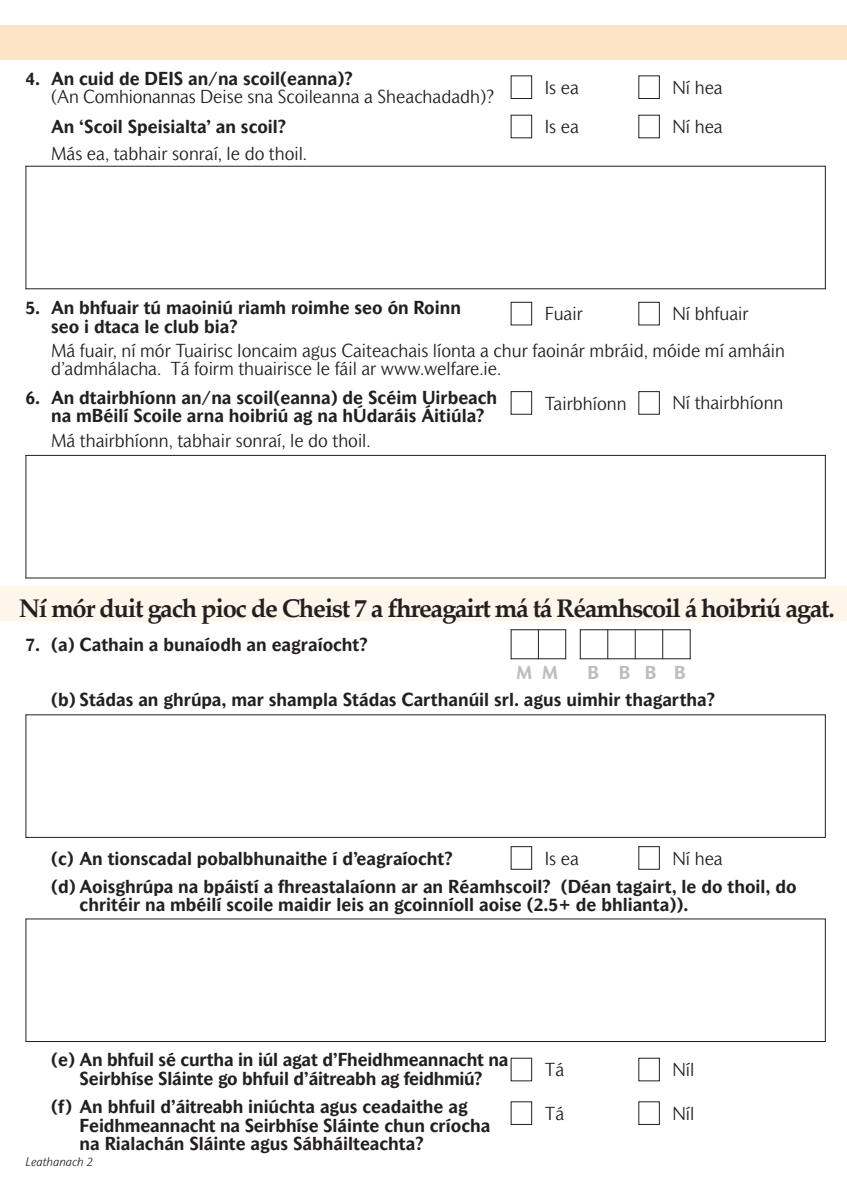
<style>
.page{position:relative;width:847px;height:1195px;background:#fff}
.page>*{position:absolute;margin:0;border:0;box-sizing:border-box;transform-origin:0 0}
.t1{font:700 25.5px "Palatino Linotype";letter-spacing:-.05em;color:#231f20}
.t2{font:700 18px/18.8px "Mahsuri Sans";color:#231f20}
.t3{font:300 18px/36.3px "Mahsuri Sans";color:#231f20}
.t4{font:700 18px "Mahsuri Sans";color:#bcbdc0}
.t5{font:italic 300 12px "Mahsuri Sans";color:#231f20}
.s1{font-family:"Palatino"}
</style>
<div class="page">
<div style="left:0;top:26px;width:846px;height:34px;background:#fee4c7"></div>
<hr style="left:26px;top:166px;width:1px;height:123px;background:#231f20">
<hr style="left:824px;top:166px;width:1px;height:123px;background:#231f20">
<hr style="left:26px;top:166px;width:799px;height:1px;background:#231f20">
<hr style="left:26px;top:288px;width:799px;height:1px;background:#231f20">
<div style="left:0;top:587px;width:846px;height:34px;background:#fef6eb"></div>
<div style="left:26px;top:714px;width:799px;height:124px;border:1px solid #231f20"></div>
<div style="left:510px;top:846px;width:21px;height:24px;border:1px solid #231f20"></div>
<div style="left:638px;top:846px;width:21px;height:24px;border:1px solid #231f20"></div>
<div style="left:26px;top:918px;width:799px;height:124px;border:1px solid #231f20"></div>
<hr style="left:510px;top:629px;width:1px;height:30px;background:#231f20">
<hr style="left:537px;top:629px;width:1px;height:30px;background:#231f20">
<hr style="left:565px;top:629px;width:1px;height:30px;background:#231f20">
<hr style="left:510px;top:629px;width:56px;height:1px;background:#231f20">
<hr style="left:510px;top:658px;width:56px;height:1px;background:#231f20">
<hr style="left:579px;top:629px;width:1px;height:30px;background:#231f20">
<hr style="left:607px;top:629px;width:1px;height:30px;background:#231f20">
<hr style="left:634px;top:629px;width:1px;height:30px;background:#231f20">
<hr style="left:662px;top:629px;width:1px;height:30px;background:#231f20">
<hr style="left:689px;top:629px;width:1px;height:30px;background:#231f20">
<hr style="left:579px;top:629px;width:111px;height:1px;background:#231f20">
<hr style="left:579px;top:658px;width:111px;height:1px;background:#231f20">
<hr style="left:26px;top:455px;width:1px;height:123px;background:#231f20">
<hr style="left:824px;top:455px;width:1px;height:123px;background:#231f20">
<hr style="left:26px;top:455px;width:799px;height:1px;background:#231f20">
<hr style="left:26px;top:578px;width:799px;height:1px;background:#231f20">
<div style="left:510px;top:391px;width:21px;height:24px;border:1px solid #231f20"></div>
<div style="left:638px;top:391px;width:21px;height:24px;border:1px solid #231f20"></div>
<p class="t2" style="left:26px;top:70px;width:328px">4. An cuid de DEIS an/na scoil(eanna)?</p>
<p class="t3" style="left:51px;top:80px;width:444px">(An Comhionannas Deise sna Scoileanna a Sheachadadh)?</p>
<p class="t2" style="left:51px;top:119px;width:236px">An ‘Scoil Speisialta’ an scoil?</p>
<p class="t3" style="left:51px;top:136px;width:257px">Más ea, tabhair sonraí, le do thoil.</p>
<p class="t3" style="left:544px;top:71px;width:36px">Is ea</p>
<p class="t3" style="left:672px;top:71px;width:52px">Ní hea</p>
<p class="t3" style="left:544px;top:110px;width:36px">Is ea</p>
<p class="t3" style="left:672px;top:110px;width:52px">Ní hea</p>
<p class="t2" style="left:51px;top:300px;width:411px;text-indent:-26px">5. An bhfuair tú maoiniú riamh roimhe seo ón Roinn seo i dtaca le club bia?</p>
<p class="t3" style="left:544px;top:297px;width:40px">Fuair</p>
<p class="t3" style="left:51px;top:297px;width:735px;text-indent:621px">Ní bhfuair<br>Má fuair, ní mór Tuairisc Ioncaim agus Caiteachais líonta a chur faoinár mbráid, móide mí amháin</p>
<p class="t3" style="left:51px;top:352px;width:451px">d’admhálacha. Tá foirm thuairisce le fáil ar www.welfare.ie.</p>
<p class="t2" style="left:51px;top:389px;width:447px;text-indent:-26px">6. An dtairbhíonn an/na scoil(eanna) de Scéim Uirbeach na mBéilí Scoile arna hoibriú ag na hÚdaráis Áitiúla?</p>
<p class="t3" style="left:544px;top:386px;width:83px">Tairbhíonn</p>
<p class="t3" style="left:672px;top:386px;width:112px">Ní thairbhíonn</p>
<p class="t3" style="left:51px;top:423px;width:321px">Má thairbhíonn, tabhair sonraí, le do thoil.</p>
<h1 class="t1" style="left:19px;top:590px;width:817px"><span class="s1">Ní mór duit gach pioc de Cheist</span> 7 a fhreagairt má tá Réamhscoil á hoibriú agat.</h1>
<p class="t2" style="left:26px;top:636px;width:344px">7. (a) Cathain a bunaíodh an eagraíocht?</p>
<p class="t2" style="left:51px;top:692px;width:665px">(b) Stádas an ghrúpa, mar shampla Stádas Carthanúil srl. agus uimhir thagartha?</p>
<p class="t4" style="left:516px;top:666px;width:43px">M M</p>
<p class="t4" style="left:587px;top:666px;width:100px">BBBB</p>
<p class="t2" style="left:51px;top:846px;width:746px;line-height:27.9px">(c) An tionscadal pobalbhunaithe í d’eagraíocht?<br>(d) Aoisghrúpa na bpáistí a fhreastalaíonn ar an Réamhscoil? (Déan tagairt, le do thoil, do</p>
<p class="t2" style="left:80px;top:897px;width:610px">chritéir na mbéilí scoile maidir leis an gcoinníoll aoise (2.5+ de bhlianta)).</p>
<p class="t3" style="left:544px;top:841px;width:36px">Is ea</p>
<p class="t3" style="left:672px;top:841px;width:52px">Ní hea</p>
<p class="t2" style="left:51px;top:1052px;width:459px;text-align:center">(e) An bhfuil sé curtha in iúl agat d’Fheidhmeannacht na<br>Seirbhíse Sláinte go bhfuil d’áitreabh ag feidhmiú?</p>
<p class="t2" style="left:80px;top:1098px;width:412px;text-indent:-28px">(f) An bhfuil d’áitreabh iniúchta agus ceadaithe ag<br>Feidhmeannacht na Seirbhíse Sláinte chun críocha na Rialachán Sláinte agus Sábháilteachta?</p>
<p class="t5" style="left:26px;top:1157px;width:69px">Leathanach 2</p>
<p class="t3" style="left:544px;top:1053px;width:21px">Tá</p>
<p class="t3" style="left:672px;top:1053px;width:23px">Níl</p>
<p class="t3" style="left:544px;top:1096px;width:21px">Tá</p>
<p class="t3" style="left:672px;top:1096px;width:23px">Níl</p>
</div>
